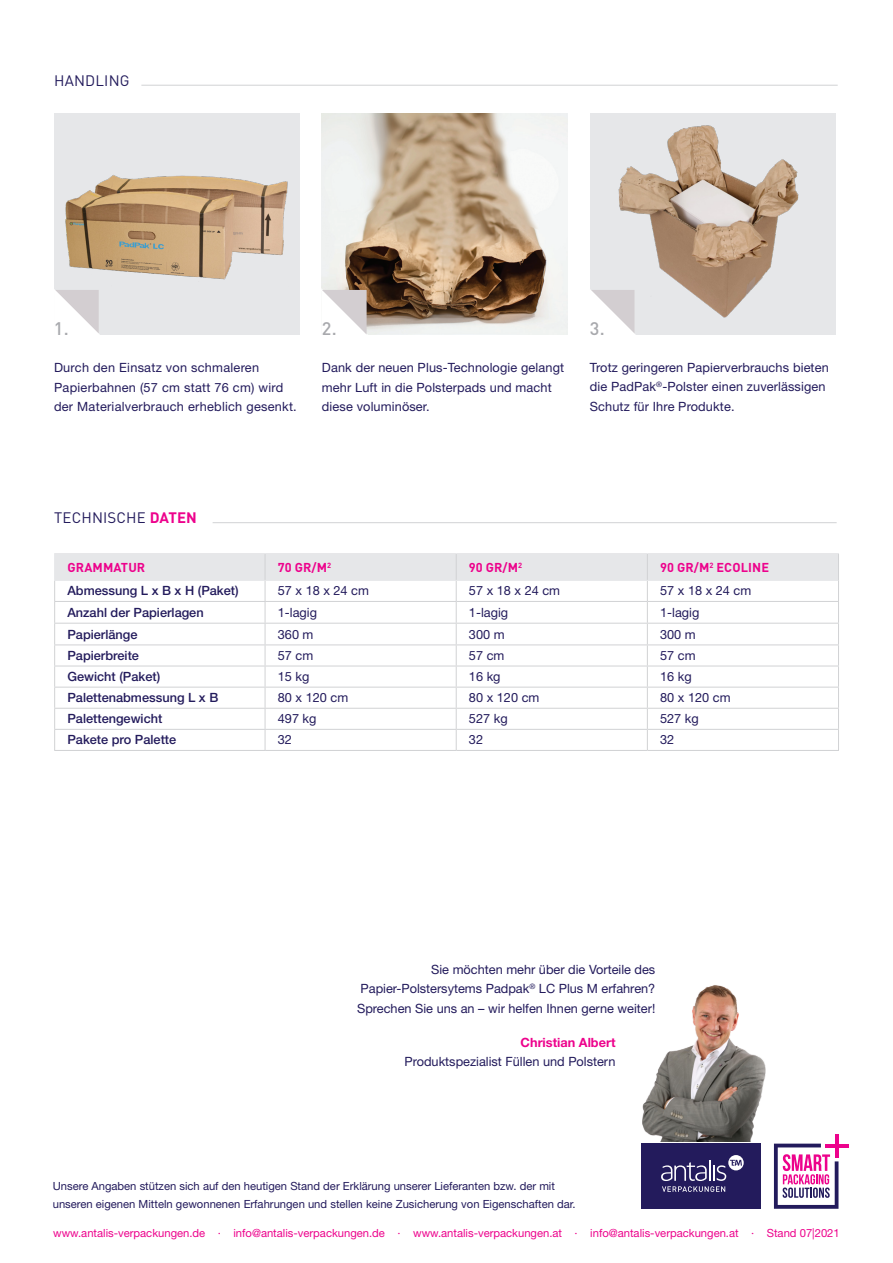
<style>
.page{position:relative;width:893px;height:1263px;background:#fff}
.page>*{position:absolute;margin:0;border:0;box-sizing:border-box;transform-origin:0 0}
.t1{font:500 18px "DINOT";color:#a8a9ad}
.t2{font:15px "DINOT";letter-spacing:.01em;color:#231b5c}
.Tab-Data{font:12.75px/19.5px "Helvetica Neue LT Std";letter-spacing:.01em;color:#231b5c}
.Tab-LS{font:500 12.75px "Helvetica Neue LT Std";color:#231b5c}
.Tab-Kopf{font:700 12.75px "DINOT";letter-spacing:.01em;color:#ed028c}
.t3{font:11.25px "Helvetica Neue LT Std";color:#231b5c}
.t4{font:11.25px "Helvetica Neue LT Std";color:#ed028c}
.s1{font-weight:700;color:#ed028c}
</style>
<div class="page">
<hr style="left:141px;top:85px;width:697px;height:1px;background:#d1d2d4">
<hr style="left:213px;top:522px;width:624px;height:1px;background:#d1d2d4">
<div style="left:641px;top:1143px;width:120px;height:66px;background:#231b5c"></div>
<svg style="left:661px;top:1155px;width:83px;height:37px"></svg>
<svg style="left:774px;top:1143px;width:64px;height:66px"></svg>
<hr style="left:835px;top:1134px;width:3px;height:23px;background:#ed028c">
<svg style="left:825px;top:1143px;width:23px;height:4px"></svg>
<img style="left:642px;top:985px;width:124px;height:156px">
<img style="left:322px;top:114px;width:245px;height:221px">
<img style="left:590px;top:114px;width:245px;height:221px">
<div style="left:54px;top:114px;width:246px;height:221px;background:#e6e7e9"></div>
<img style="left:65px;top:175px;width:223px;height:105px">
<svg style="left:321px;top:288px;width:49px;height:47px"></svg>
<svg style="left:54px;top:289px;width:46px;height:46px;background:#eae7e9"></svg>
<svg style="left:590px;top:288px;width:48px;height:47px"></svg>
<hr style="left:54px;top:553px;width:211px;height:1px;background:#e6e7e9">
<hr style="left:265px;top:553px;width:191px;height:1px;background:#e6e7e9">
<hr style="left:456px;top:553px;width:191px;height:1px;background:#e6e7e9">
<hr style="left:647px;top:553px;width:192px;height:1px;background:#e6e7e9">
<svg style="left:54px;top:554px;width:785px;height:196px"></svg>
<hr style="left:54px;top:750px;width:211px;height:1px;background:#d1d2d4">
<hr style="left:265px;top:750px;width:191px;height:1px;background:#d1d2d4">
<hr style="left:456px;top:750px;width:191px;height:1px;background:#d1d2d4">
<hr style="left:647px;top:750px;width:192px;height:1px;background:#d1d2d4">
<p class="t2" style="left:54px;top:69px;width:77px">HANDLING</p>
<p class="t1" style="left:54px;top:315px;width:16px">1.</p>
<p class="t1" style="left:322px;top:315px;width:16px">2.</p>
<p class="t1" style="left:590px;top:315px;width:16px">3.</p>
<p class="Tab-Data" style="left:590px;top:357px;width:240px">Trotz geringeren Papierverbrauchs bieten die PadPak<sup>®</sup>-Polster einen zuverlässigen<br>Schutz für Ihre Produkte.</p>
<p class="Tab-Data" style="left:54px;top:358px;width:244px">Durch den Einsatz von schmaleren<br>Papierbahnen (57 cm statt 76 cm) wird der Materialverbrauch erheblich gesenkt.</p>
<p class="Tab-Data" style="left:322px;top:358px;width:244px">Dank der neuen Plus-Technologie gelangt mehr Luft in die Polsterpads und macht diese voluminöser.</p>
<p class="t2" style="left:54px;top:506px;width:144px">TECHNISCHE <span class="s1">DATEN</span></p>
<p class="Tab-Kopf" style="left:67px;top:557px;width:79px">GRAMMATUR</p>
<p class="Tab-Kopf" style="left:278px;top:557px;width:55px">70 GR/M<sup>2</sup></p>
<p class="Tab-Kopf" style="left:469px;top:557px;width:55px">90 GR/M<sup>2</sup></p>
<p class="Tab-Kopf" style="left:660px;top:557px;width:110px">90 GR/M<sup>2</sup> ECOLINE</p>
<p class="Tab-LS" style="left:67px;top:583px;width:173px">Abmessung L x B x H (Paket)</p>
<p class="Tab-Data" style="left:278px;top:581px;width:93px">57 x 18 x 24 cm</p>
<p class="Tab-Data" style="left:469px;top:581px;width:93px">57 x 18 x 24 cm</p>
<p class="Tab-Data" style="left:660px;top:581px;width:93px">57 x 18 x 24 cm</p>
<p class="Tab-LS" style="left:67px;top:605px;width:138px">Anzahl der Papierlagen</p>
<p class="Tab-Data" style="left:278px;top:602px;width:41px">1-lagig</p>
<p class="Tab-Data" style="left:469px;top:602px;width:41px">1-lagig</p>
<p class="Tab-Data" style="left:660px;top:602px;width:41px">1-lagig</p>
<p class="Tab-LS" style="left:67px;top:626px;width:72px">Papierlänge</p>
<p class="Tab-Data" style="left:278px;top:624px;width:37px">360 m</p>
<p class="Tab-Data" style="left:469px;top:624px;width:37px">300 m</p>
<p class="Tab-Data" style="left:660px;top:624px;width:37px">300 m</p>
<p class="Tab-LS" style="left:67px;top:648px;width:73px">Papierbreite</p>
<p class="Tab-Data" style="left:278px;top:645px;width:37px">57 cm</p>
<p class="Tab-Data" style="left:469px;top:645px;width:37px">57 cm</p>
<p class="Tab-Data" style="left:660px;top:645px;width:37px">57 cm</p>
<p class="Tab-LS" style="left:67px;top:669px;width:94px">Gewicht (Paket)</p>
<p class="Tab-Data" style="left:278px;top:667px;width:33px">15 kg</p>
<p class="Tab-Data" style="left:469px;top:667px;width:33px">16 kg</p>
<p class="Tab-Data" style="left:660px;top:667px;width:33px">16 kg</p>
<p class="Tab-LS" style="left:67px;top:690px;width:152px">Palettenabmessung L x B</p>
<p class="Tab-Data" style="left:278px;top:688px;width:72px">80 x 120 cm</p>
<p class="Tab-Data" style="left:469px;top:688px;width:72px">80 x 120 cm</p>
<p class="Tab-Data" style="left:660px;top:688px;width:72px">80 x 120 cm</p>
<p class="Tab-LS" style="left:67px;top:711px;width:96px">Palettengewicht</p>
<p class="Tab-Data" style="left:278px;top:709px;width:40px">497 kg</p>
<p class="Tab-Data" style="left:469px;top:709px;width:40px">527 kg</p>
<p class="Tab-Data" style="left:660px;top:709px;width:40px">527 kg</p>
<p class="Tab-LS" style="left:67px;top:732px;width:110px">Pakete pro Palette</p>
<p class="Tab-Data" style="left:278px;top:730px;width:16px">32</p>
<p class="Tab-Data" style="left:469px;top:730px;width:16px">32</p>
<p class="Tab-Data" style="left:660px;top:730px;width:16px">32</p>
<p class="Tab-Data" style="left:431px;top:959px;width:226px">Sie möchten mehr über die Vorteile des</p>
<p class="Tab-Data" style="left:361px;top:979px;width:296px">Papier-Polstersytems Padpak<sup>®</sup> LC Plus M erfahren?</p>
<p class="Tab-Data" style="left:357px;top:998px;width:300px">Sprechen Sie uns an – wir helfen Ihnen gerne weiter!</p>
<p class="Tab-Data" style="left:404px;top:1032px;width:213px;text-align:right"><span class="s1">Christian Albert<br></span>Produktspezialist Füllen und Polstern</p>
<p class="t3" style="left:53px;top:1179px;width:504px">Unsere Angaben stützen sich auf den heutigen Stand der Erklärung unserer Lieferanten bzw. der mit</p>
<p class="t3" style="left:53px;top:1197px;width:524px">unseren eigenen Mitteln gewonnenen Erfahrungen und stellen keine Zusicherung von Eigenschaften dar.</p>
<p class="t4" style="left:53px;top:1226px;width:788px">www.antalis-verpackungen.de · info@antalis-verpackungen.de · www.antalis-verpackungen.at · info@antalis-verpackungen.at · Stand 07|2021</p>
</div>
